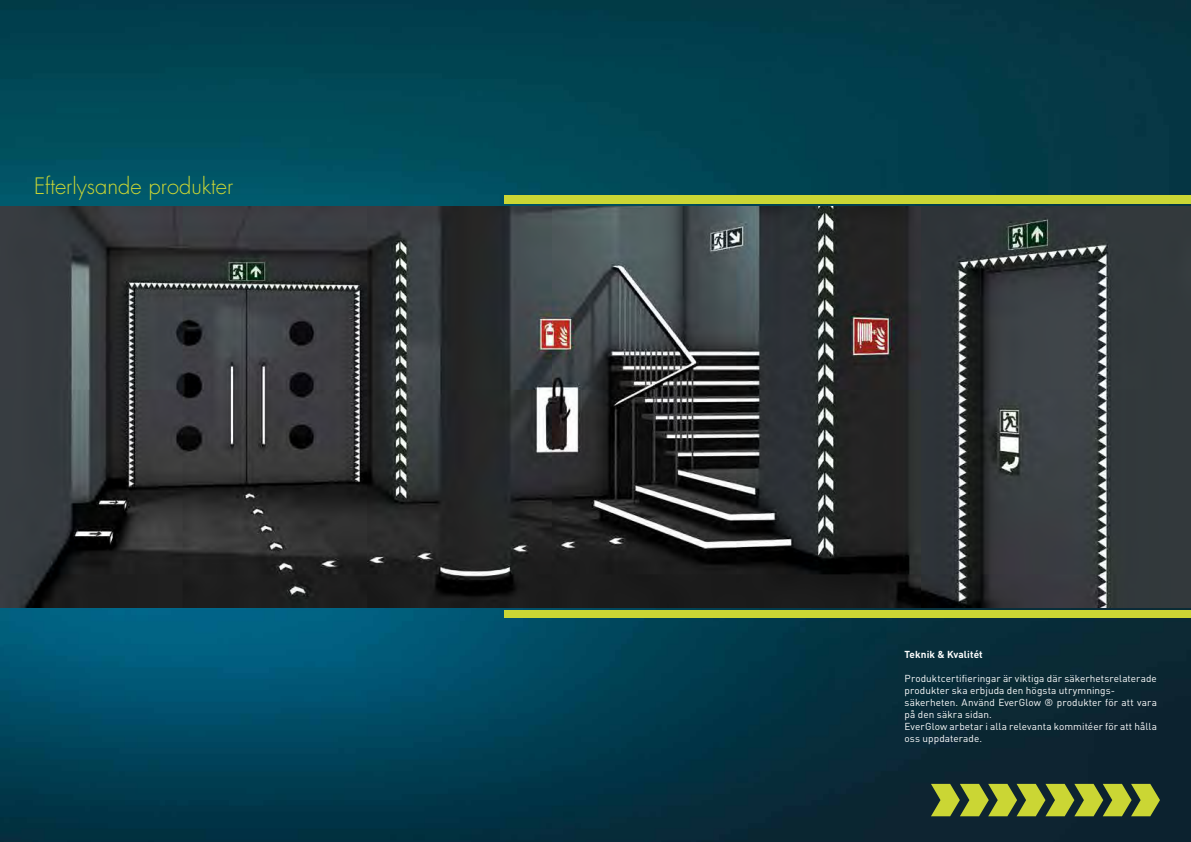
<style>
.page{position:relative;width:1191px;height:842px;background:#fff}
.page>*{position:absolute;margin:0;border:0;box-sizing:border-box;transform-origin:0 0}
.t1{font:300 22px "Futura Std";color:#cbd634}
.t2{font:10px/12px "DINOT";letter-spacing:.005em;color:#fff}
.t3{font:700 10px "DINOT";letter-spacing:.01em;color:#fff}
</style>
<div class="page">
<img style="left:0;top:0;width:1191px;height:842px">
<div style="left:505px;top:610px;width:686px;height:7px;background:#cbd634"></div>
<img style="left:0;top:207px;width:1191px;height:400px">
<div style="left:505px;top:196px;width:686px;height:8px;background:#cbd634"></div>
<svg style="left:931px;top:784px;width:229px;height:32px;background:#8d9b32"></svg>
<h1 class="t1" style="left:34px;top:173px;width:201px">Efterlysande produkter</h1>
<p class="t3" style="left:904px;top:647px;width:80px">Teknik &amp; Kvalitét</p>
<p class="t2" style="left:904px;top:672px;width:254px">Produktcertifieringar är viktiga där säkerhetsrelaterade produkter ska erbjuda den högsta utrymnings&shy;säkerheten. Använd EverGlow ® produkter för att vara på den säkra sidan.<br>EverGlow arbetar i alla relevanta kommitéer för att hålla oss uppdaterade.</p>
</div>
